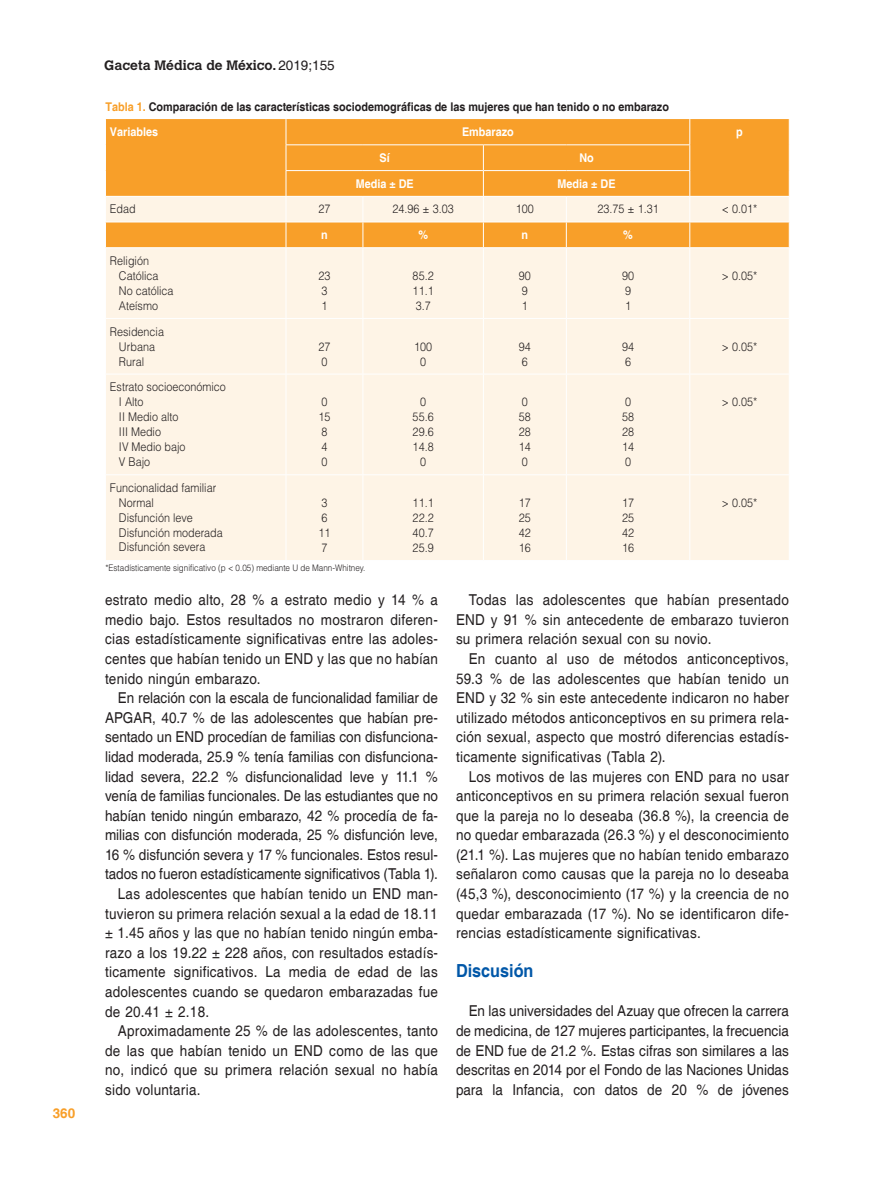
<style>
.page{position:relative;width:894px;height:1191px;background:#fff}
.page>*{position:absolute;margin:0;border:0;box-sizing:border-box;transform-origin:0 0}
.t1{font:700 18px "Helvetica";color:#0157a8;scale:.9 1}
.t2{font:15px/19.6px "Helvetica";letter-spacing:.01em;color:#231f20;text-align:justify;scale:.9 1}
.t3{font:700 13.5px "Calvert MT Std";color:#231f20}
.t4{font:700 13.5px "Helvetica";color:#f89f29}
.t5{font:300 12px/15px "Helvetica LT Std";color:#231f20;scale:.9 1}
.t6{font:700 12px/25.5px "Helvetica";color:#231f20;scale:.9 1}
.t7{font:700 12px "Helvetica";color:#fff;scale:.9 1}
.t8{font:300 9px "Helvetica LT Std";color:#231f20;scale:.9 1}
.s1{font-family:"Helvetica";font-weight:400}
.s2{color:#f89f29}
.s3{color:#fff}
</style>
<div class="page">
<div style="left:106px;top:248px;width:682px;height:312px;background:#fef4e6"></div>
<svg style="left:105px;top:119px;width:684px;height:128px;background:#f9b253"></svg>
<hr style="left:105px;top:196px;width:181px;height:1px;background:#fff">
<hr style="left:286px;top:196px;width:77px;height:1px;background:#fff">
<hr style="left:363px;top:196px;width:120px;height:1px;background:#fff">
<hr style="left:483px;top:196px;width:83px;height:1px;background:#fff">
<hr style="left:566px;top:196px;width:123px;height:1px;background:#fff">
<hr style="left:689px;top:196px;width:100px;height:1px;background:#fff">
<hr style="left:285px;top:248px;width:1px;height:70px;background:#fff">
<hr style="left:362px;top:248px;width:1px;height:70px;background:#fff">
<hr style="left:483px;top:248px;width:1px;height:70px;background:#fff">
<hr style="left:565px;top:248px;width:1px;height:70px;background:#fff">
<hr style="left:689px;top:248px;width:1px;height:70px;background:#fff">
<hr style="left:105px;top:318px;width:181px;height:1px;background:#fff">
<hr style="left:286px;top:318px;width:77px;height:1px;background:#fff">
<hr style="left:285px;top:319px;width:1px;height:54px;background:#fff">
<hr style="left:363px;top:318px;width:120px;height:1px;background:#fff">
<hr style="left:362px;top:319px;width:1px;height:54px;background:#fff">
<hr style="left:483px;top:318px;width:83px;height:1px;background:#fff">
<hr style="left:483px;top:319px;width:1px;height:54px;background:#fff">
<hr style="left:566px;top:318px;width:123px;height:1px;background:#fff">
<hr style="left:565px;top:319px;width:1px;height:54px;background:#fff">
<hr style="left:689px;top:318px;width:100px;height:1px;background:#fff">
<hr style="left:689px;top:319px;width:1px;height:54px;background:#fff">
<hr style="left:105px;top:373px;width:181px;height:1px;background:#fff">
<hr style="left:286px;top:373px;width:77px;height:1px;background:#fff">
<hr style="left:285px;top:374px;width:1px;height:100px;background:#fff">
<hr style="left:363px;top:373px;width:120px;height:1px;background:#fff">
<hr style="left:362px;top:374px;width:1px;height:100px;background:#fff">
<hr style="left:483px;top:373px;width:83px;height:1px;background:#fff">
<hr style="left:483px;top:374px;width:1px;height:100px;background:#fff">
<hr style="left:566px;top:373px;width:123px;height:1px;background:#fff">
<hr style="left:565px;top:374px;width:1px;height:100px;background:#fff">
<hr style="left:689px;top:373px;width:100px;height:1px;background:#fff">
<hr style="left:689px;top:374px;width:1px;height:100px;background:#fff">
<hr style="left:105px;top:474px;width:181px;height:1px;background:#fff">
<hr style="left:286px;top:474px;width:77px;height:1px;background:#fff">
<hr style="left:285px;top:475px;width:1px;height:85px;background:#fff">
<hr style="left:363px;top:474px;width:120px;height:1px;background:#fff">
<hr style="left:362px;top:475px;width:1px;height:85px;background:#fff">
<hr style="left:483px;top:474px;width:83px;height:1px;background:#fff">
<hr style="left:483px;top:475px;width:1px;height:85px;background:#fff">
<hr style="left:566px;top:474px;width:123px;height:1px;background:#fff">
<hr style="left:565px;top:475px;width:1px;height:85px;background:#fff">
<hr style="left:689px;top:474px;width:100px;height:1px;background:#fff">
<hr style="left:689px;top:475px;width:1px;height:85px;background:#fff">
<p class="t4" style="left:53px;top:1104px;width:24px">360</p>
<p class="t3" style="left:104px;top:56px;width:232px">Gaceta Médica de México. <span class="s1">2019;155</span></p>
<p class="t6" style="left:110px;top:94px;width:622px;text-indent:-5px"><span class="s2">Tabla 1.</span> Comparación de las características sociodemográficas de las mujeres que han tenido o no embarazo<br><span class="s3">Variables</span></p>
<p class="t7" style="left:462px;top:125px;width:59px">Embarazo</p>
<p class="t7" style="left:736px;top:125px;width:9px">p</p>
<p class="t7" style="left:379px;top:150px;width:13px">Sí</p>
<p class="t7" style="left:579px;top:150px;width:17px">No</p>
<p class="t7" style="left:355px;top:176px;width:66px">Media ± DE</p>
<p class="t7" style="left:557px;top:176px;width:66px">Media ± DE</p>
<p class="t5" style="left:110px;top:201px;width:30px">Edad</p>
<p class="t5" style="left:318px;top:201px;width:15px">27</p>
<p class="t5" style="left:392px;top:201px;width:69px">24.96 ± 3.03</p>
<p class="t5" style="left:515px;top:201px;width:22px">100</p>
<p class="t5" style="left:597px;top:201px;width:69px">23.75 ± 1.31</p>
<p class="t5" style="left:721px;top:201px;width:41px">&lt; 0.01*</p>
<p class="t7" style="left:321px;top:228px;width:9px">n</p>
<p class="t7" style="left:418px;top:228px;width:12px">%</p>
<p class="t7" style="left:521px;top:228px;width:9px">n</p>
<p class="t7" style="left:623px;top:228px;width:12px">%</p>
<p class="t5" style="left:119px;top:253px;width:62px;text-indent:-9px">Religión<br>Católica<br>No católica<br>Ateísmo</p>
<p class="t5" style="left:318px;top:268px;width:15px">23<br>3<br>1</p>
<p class="t5" style="left:412px;top:268px;width:25px;text-align:justify">85.2<br>11.1<br>3.7</p>
<p class="t5" style="left:518px;top:268px;width:15px">90<br>9<br>1</p>
<p class="t5" style="left:621px;top:268px;width:15px">90<br>9<br>1</p>
<p class="t5" style="left:721px;top:268px;width:41px">&gt; 0.05*</p>
<p class="t5" style="left:119px;top:323px;width:52px;text-indent:-9px">Residencia<br>Urbana<br>Rural</p>
<p class="t5" style="left:119px;top:379px;width:120px;text-indent:-9px">Estrato socioeconómico<br>I Alto<br>II Medio alto<br>III Medio<br>IV Medio bajo<br>V Bajo</p>
<p class="t5" style="left:318px;top:338px;width:15px">27<br>0</p>
<p class="t5" style="left:414px;top:338px;width:22px;text-align:center">100<br>0</p>
<p class="t5" style="left:518px;top:338px;width:15px">94<br>6</p>
<p class="t5" style="left:621px;top:338px;width:15px">94<br>6</p>
<p class="t5" style="left:721px;top:338px;width:41px">&gt; 0.05*</p>
<p class="t5" style="left:318px;top:394px;width:15px">0<br>15<br>8<br>4<br>0</p>
<p class="t5" style="left:412px;top:394px;width:25px;text-align:center">0<br>55.6<br>29.6<br>14.8<br>0</p>
<p class="t5" style="left:518px;top:394px;width:15px">0<br>58<br>28<br>14<br>0</p>
<p class="t5" style="left:621px;top:394px;width:15px">0<br>58<br>28<br>14<br>0</p>
<p class="t5" style="left:721px;top:394px;width:41px">&gt; 0.05*</p>
<p class="t5" style="left:119px;top:480px;width:117px;text-indent:-9px">Funcionalidad familiar<br>Normal<br>Disfunción leve<br>Disfunción moderada<br>Disfunción severa</p>
<p class="t5" style="left:318px;top:495px;width:15px">3<br>6<br>11<br>7</p>
<p class="t5" style="left:412px;top:495px;width:25px;text-align:justify">11.1<br>22.2<br>40.7<br>25.9</p>
<p class="t5" style="left:518px;top:495px;width:15px;text-align:justify">17<br>25<br>42<br>16</p>
<p class="t5" style="left:621px;top:495px;width:15px;text-align:justify">17<br>25<br>42<br>16</p>
<p class="t5" style="left:721px;top:495px;width:41px">&gt; 0.05*</p>
<p class="t8" style="left:105px;top:562px;width:290px">*Estadísticamente significativo (p &lt; 0.05) mediante U de Mann‑Whitney.</p>
<p class="t2" style="left:105px;top:590px;width:371px">estrato medio alto, 28 % a estrato medio y 14 % a medio bajo. Estos resultados no mostraron diferen&shy;cias estadísticamente significativas entre las adoles&shy;centes que habían tenido un END y las que no habían tenido ningún embarazo.</p>
<p class="t2" style="left:118px;top:688px;width:357px">En relación con la escala de funcionalidad familiar de</p>
<p class="t2" style="left:105px;top:708px;width:371px">APGAR, 40.7 % de las adolescentes que habían pre-</p>
<p class="t2" style="left:105px;top:727px;width:371px">sentado un END procedían de familias con disfunciona-</p>
<p class="t2" style="left:105px;top:747px;width:371px">lidad moderada, 25.9 % tenía familias con disfunciona-</p>
<p class="t2" style="left:105px;top:766px;width:371px">lidad severa, 22.2 % disfuncionalidad leve y 11.1 %</p>
<p class="t2" style="left:105px;top:786px;width:371px">venía de familias funcionales. De las estudiantes que no</p>
<p class="t2" style="left:105px;top:806px;width:371px">habían tenido ningún embarazo, 42 % procedía de fa-</p>
<p class="t2" style="left:105px;top:825px;width:371px">milias con disfunción moderada, 25 % disfunción leve,</p>
<p class="t2" style="left:105px;top:845px;width:371px">16 % disfunción severa y 17 % funcionales. Estos resul-</p>
<p class="t2" style="left:105px;top:864px;width:371px">tados no fueron estadísticamente significativos (Tabla 1).</p>
<p class="t2" style="left:118px;top:884px;width:357px">Las adolescentes que habían tenido un END man-</p>
<p class="t2" style="left:105px;top:903px;width:371px">tuvieron su primera relación sexual a la edad de 18.11</p>
<p class="t2" style="left:105px;top:923px;width:371px">± 1.45 años y las que no habían tenido ningún emba-</p>
<p class="t2" style="left:105px;top:943px;width:371px">razo a los 19.22 ± 228 años, con resultados estadís-</p>
<p class="t2" style="left:105px;top:962px;width:371px">ticamente significativos. La media de edad de las</p>
<p class="t2" style="left:105px;top:982px;width:371px">adolescentes cuando se quedaron embarazadas fue</p>
<p class="t2" style="left:105px;top:1001px;width:117px">de 20.41 ± 2.18.</p>
<p class="t2" style="left:118px;top:1021px;width:357px">Aproximadamente 25 % de las adolescentes, tanto</p>
<p class="t2" style="left:105px;top:1040px;width:371px">de las que habían tenido un END como de las que</p>
<p class="t2" style="left:105px;top:1060px;width:371px">no, indicó que su primera relación sexual no había</p>
<p class="t2" style="left:105px;top:1080px;width:107px">sido voluntaria.</p>
<p class="t2" style="left:456px;top:590px;width:371px;text-indent:13px">Todas las adolescentes que habían presentado END y 91 % sin antecedente de embarazo tuvieron su primera relación sexual con su novio.</p>
<p class="t2" style="left:456px;top:649px;width:371px;text-indent:13px">En cuanto al uso de métodos anticonceptivos, 59.3 % de las adolescentes que habían tenido un END y 32 % sin este antecedente indicaron no haber utilizado métodos anticonceptivos en su primera rela&shy;ción sexual, aspecto que mostró diferencias estadís&shy;ticamente significativas (Tabla 2).</p>
<p class="t2" style="left:456px;top:766px;width:371px;text-indent:13px">Los motivos de las mujeres con END para no usar anticonceptivos en su primera relación sexual fueron que la pareja no lo deseaba (36.8 %), la creencia de no quedar embarazada (26.3 %) y el desconocimiento (21.1 %). Las mujeres que no habían tenido embarazo señalaron como causas que la pareja no lo deseaba (45,3 %), desconocimiento (17 %) y la creencia de no quedar embarazada (17 %). No se identificaron dife&shy;rencias estadísticamente significativas.</p>
<p class="t1" style="left:456px;top:959px;width:88px">Discusión</p>
<p class="t2" style="left:456px;top:1001px;width:371px;text-indent:13px">En las universidades del Azuay que ofrecen la carrera de medicina, de 127 mujeres participantes, la frecuencia de END fue de 21.2 %. Estas cifras son similares a las descritas en 2014 por el Fondo de las Naciones Unidas para la Infancia, con datos de 20 % de jóvenes</p>
</div>
